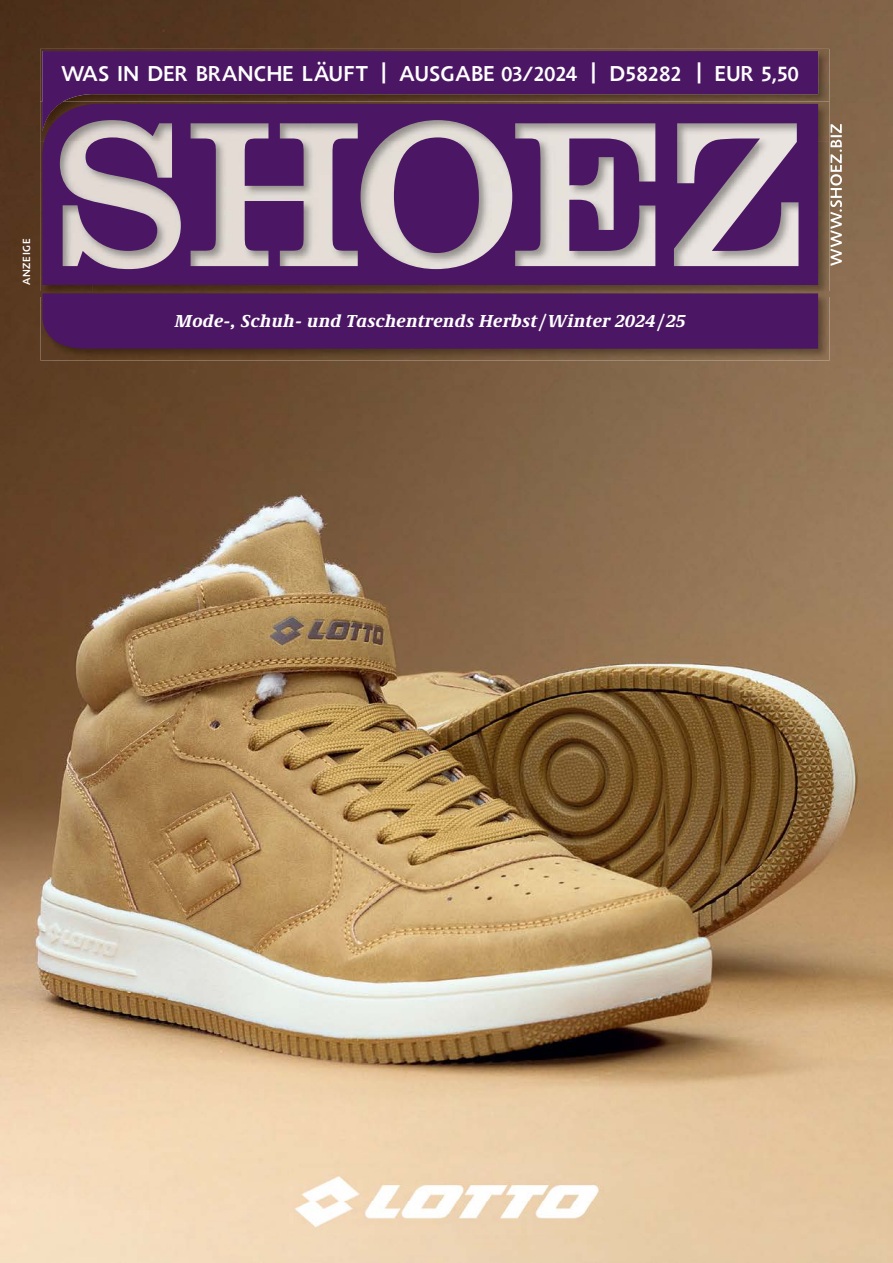
<style>
.page{position:relative;width:893px;height:1263px;background:#fff}
.page>*{position:absolute;margin:0;border:0;box-sizing:border-box;transform-origin:0 0}
.t1{font:500 21.75px "Agilita Com";letter-spacing:.005em;color:#fff}
.t2{font:italic 800 18px "Demos Next Pro";letter-spacing:.02em;color:#fff}
.t3{font:500 10.5px "Agilita Com";letter-spacing:.06em;color:#fff}
</style>
<div class="page">
<img style="left:0;top:0;width:893px;height:1263px">
<svg style="left:830px;top:124px;width:12px;height:142px"></svg>
<img style="left:40px;top:49px;width:789px;height:53px">
<svg style="left:42px;top:51px;width:776px;height:51px;background:#4d1c5b"></svg>
<img style="left:40px;top:141px;width:52px;height:150px">
<img style="left:777px;top:141px;width:52px;height:150px">
<img style="left:92px;top:285px;width:685px;height:6px">
<img style="left:40px;top:102px;width:789px;height:39px">
<img style="left:42px;top:102px;width:21px;height:2px">
<svg style="left:42px;top:104px;width:776px;height:181px;background:#7e5b89"></svg>
<img style="left:40px;top:296px;width:789px;height:64px">
<img style="left:40px;top:291px;width:789px;height:5px">
<div style="left:43px;top:293px;width:775px;height:56px;background:#4b1663"></div>
<img style="left:289px;top:1168px;width:315px;height:66px">
<p class="t1" style="left:62px;top:58px;width:739px">WAS IN DER BRANCHE LÄUFT | AUSGABE 03/2024 | D58282 | EUR 5,50</p>
<p class="t3" style="left:19px;top:285px;width:48px;rotate:-90deg">ANZEIGE</p>
<p class="t2" style="left:175px;top:308px;width:512px">Mode-, Schuh- und Taschentrends Herbst / Winter 2024 / 25</p>
</div>
